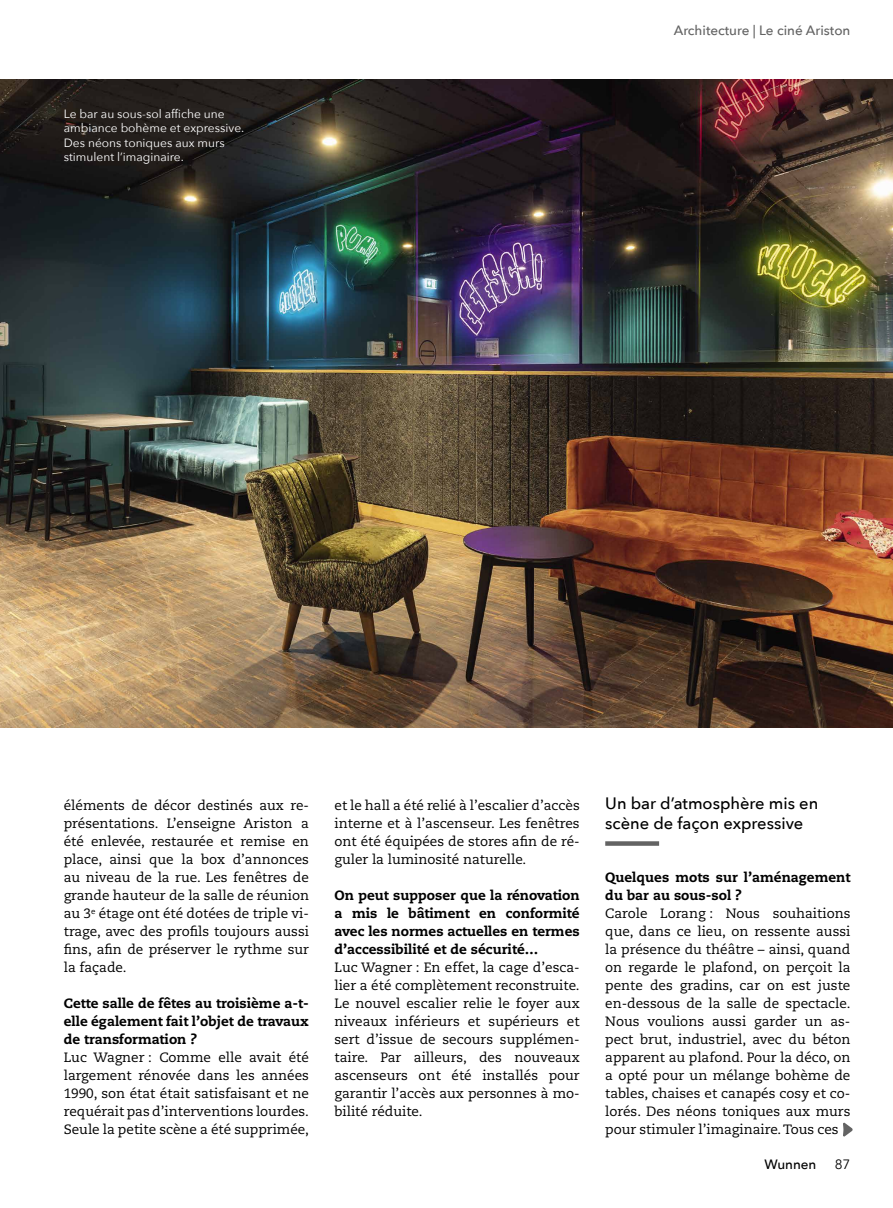
<style>
.page{position:relative;width:893px;height:1208px;background:#fff}
.page>*{position:absolute;margin:0;border:0;box-sizing:border-box;transform-origin:0 0}
.t1{font:500 16.5px/19.8px "Avenir Next";color:#000}
.t2{font:13.5px/18px "Caecilia LT Std";color:#000;text-align:justify}
.t3{font:800 13.5px/18px "Caecilia LT Std";color:#000;text-align:justify}
.t4{font:500 13.5px "Avenir Next";color:#636363}
.t5{font:500 13.5px "Avenir Next";letter-spacing:-.005em;color:#000}
.t6{font:13.5px "Avenir Next";color:#000}
.t7{font:12px/14.4px "Avenir Next";color:#fff}
</style>
<div class="page">
<img style="left:0;top:80px;width:893px;height:647px">
<svg style="left:605px;top:841px;width:54px;height:4px"></svg>
<svg style="left:843px;top:1122px;width:10px;height:14px"></svg>
<p class="t7" style="left:64px;top:106px;width:182px">Le bar au sous-sol affiche une ambiance bohème et expressive.<br>Des néons toniques aux murs stimulent l’imaginaire.</p>
<p class="t4" style="left:674px;top:19px;width:178px">Architecture | Le ciné Ariston</p>
<p class="t2" style="left:64px;top:797px;width:247px">éléments de décor destinés aux re&shy;présentations. L’enseigne Ariston a été enlevée, restaurée et remise en place, ainsi que la box d’annonces au niveau de la rue. Les fenêtres de grande hauteur de la salle de réunion au 3<sup>e</sup> étage ont été dotées de triple vi&shy;trage, avec des profils toujours aussi fins, afin de préserver le rythme sur la façade.</p>
<p class="t3" style="left:64px;top:994px;width:247px">Cette salle de fêtes au troisième a-t&shy;elle également fait l’objet de travaux de transformation ?</p>
<p class="t2" style="left:64px;top:1049px;width:247px">Luc Wagner : Comme elle avait été largement rénovée dans les années 1990, son état était satisfaisant et ne requérait pas d’interventions lourdes.<br>Seule la petite scène a été supprimée,</p>
<p class="t2" style="left:334px;top:797px;width:247px">et le hall a été relié à l’escalier d’accès interne et à l’ascenseur. Les fenêtres ont été équipées de stores afin de ré&shy;guler la luminosité naturelle.</p>
<p class="t3" style="left:334px;top:886px;width:247px">On peut supposer que la rénovation a mis le bâtiment en conformité avec les normes actuelles en termes d’accessibilité et de sécurité…</p>
<p class="t2" style="left:334px;top:959px;width:247px">Luc Wagner : En effet, la cage d’esca&shy;lier a été complètement reconstruite.<br>Le nouvel escalier relie le foyer aux niveaux inférieurs et supérieurs et sert d’issue de secours supplémen&shy;taire. Par ailleurs, des nouveaux ascenseurs ont été installés pour garantir l’accès aux personnes à mo&shy;bilité réduite.</p>
<p class="t1" style="left:605px;top:792px;width:215px">Un bar d’atmosphère mis en scène de façon expressive</p>
<p class="t3" style="left:605px;top:868px;width:247px">Quelques mots sur l’aménagement du bar au sous-sol ?</p>
<p class="t2" style="left:605px;top:905px;width:247px">Carole Lorang : Nous souhaitions que, dans ce lieu, on ressente aussi la présence du théâtre – ainsi, quand on regarde le plafond, on perçoit la pente des gradins, car on est juste en-dessous de la salle de spectacle.<br>Nous voulions aussi garder un as&shy;pect brut, industriel, avec du béton apparent au plafond. Pour la déco, on a opté pour un mélange bohème de tables, chaises et canapés cosy et co&shy;lorés. Des néons toniques aux murs pour stimuler l’imaginaire. Tous ces</p>
<p class="t5" style="left:764px;top:1153px;width:53px">Wunnen</p>
<p class="t6" style="left:835px;top:1153px;width:17px">87</p>
</div>
